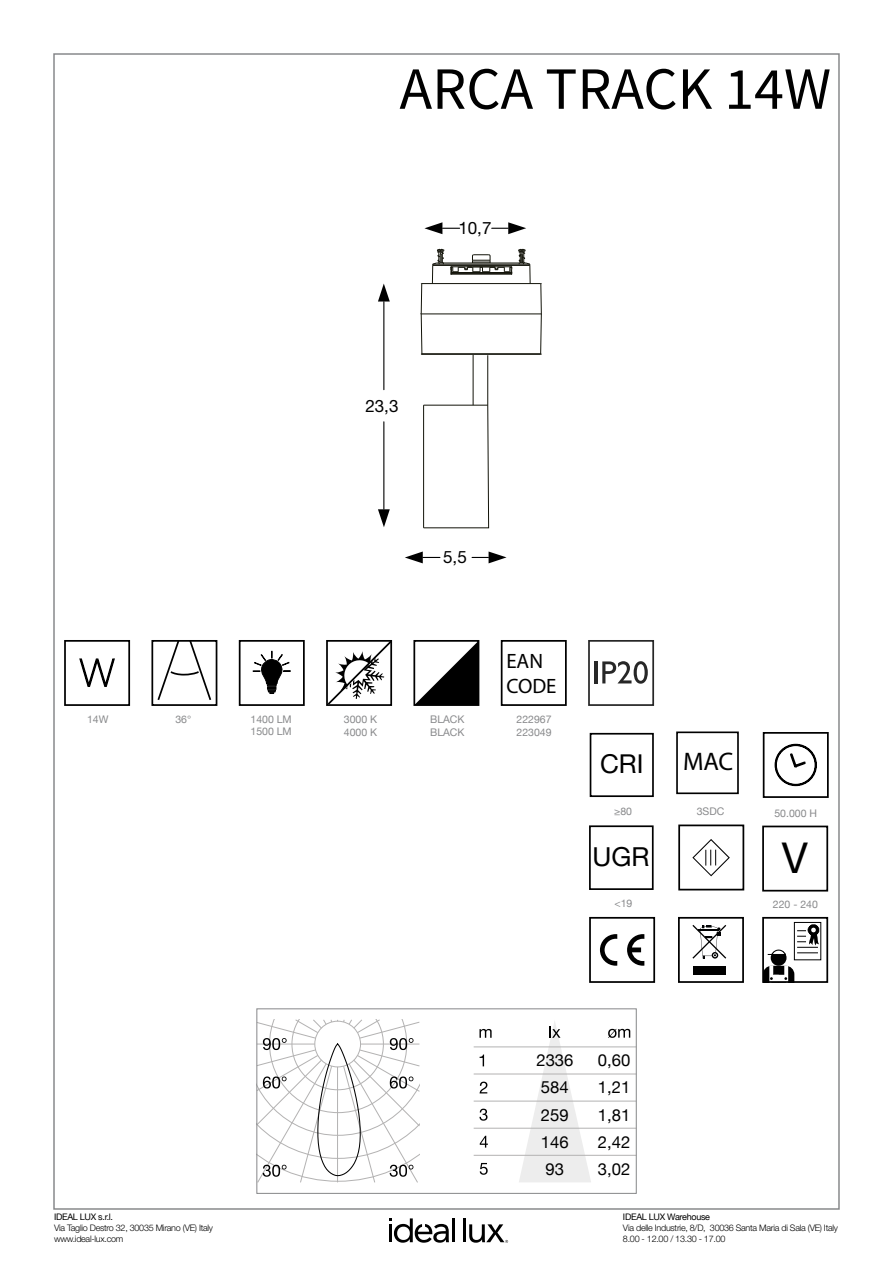
<style>
.page{position:relative;width:893px;height:1263px;background:#fff}
.page>*{position:absolute;margin:0;border:0;box-sizing:border-box;transform-origin:0 0}
.t1{font:60px "Source Sans Pro";color:#000}
.t2{font:42.6px "Helvetica Neue LT Std";color:#000}
.t3{font:26.25px "Helvetica Neue LT Std";color:#000}
.t4{font:26.1px "Helvetica Neue LT Std";color:#000}
.t5{font:25.5px "Myriad Pro";color:#000}
.t6{font:20.85px/25px "Myriad Pro";color:#000}
.t7{font:17.1px "Helvetica Neue LT Std";color:#000}
.t8{font:16.65px/27px "Helvetica Neue";color:#000}
.t9{font:10.5px/12.6px "Helvetica Neue";color:#88898b}
.t10{font:300 9px/10.8px "Helvetica Neue LT Pro";letter-spacing:-.03em;color:#000}
.t11{font:9px "Helvetica Neue";letter-spacing:-.03em;color:#000}
</style>
<div class="page">
<div style="left:588px;top:640px;width:66px;height:66px;border:2px solid #000"></div>
<hr style="left:594px;top:661px;width:4px;height:22px;background:#272727">
<svg style="left:602px;top:661px;width:46px;height:23px"></svg>
<div style="left:763px;top:732px;width:66px;height:66px;border:2px solid #000"></div>
<svg style="left:774px;top:743px;width:43px;height:44px"></svg>
<svg style="left:326px;top:640px;width:67px;height:66px"></svg>
<div style="left:151px;top:640px;width:66px;height:66px;border:2px solid #000"></div>
<svg style="left:156px;top:640px;width:57px;height:60px"></svg>
<div style="left:239px;top:640px;width:66px;height:66px;border:2px solid #000"></div>
<svg style="left:253px;top:651px;width:38px;height:43px"></svg>
<div style="left:64px;top:640px;width:66px;height:66px;border:2px solid #000"></div>
<svg style="left:79px;top:658px;width:36px;height:29px"></svg>
<div style="left:413px;top:640px;width:66px;height:66px;border:2px solid #000"></div>
<svg style="left:414px;top:641px;width:64px;height:64px"></svg>
<div style="left:501px;top:640px;width:66px;height:66px;border:2px solid #000"></div>
<div style="left:676px;top:731px;width:63px;height:63px;border:2px solid #000"></div>
<div style="left:590px;top:733px;width:64px;height:64px;border:2px solid #000"></div>
<div style="left:589px;top:825px;width:65px;height:65px;border:2px solid #000"></div>
<div style="left:762px;top:826px;width:66px;height:65px;border:2px solid #000"></div>
<svg style="left:600px;top:934px;width:17px;height:32px"></svg>
<svg style="left:627px;top:934px;width:17px;height:32px"></svg>
<div style="left:589px;top:917px;width:66px;height:66px;border:2px solid #000"></div>
<div style="left:678px;top:917px;width:66px;height:66px;border:2px solid #000"></div>
<svg style="left:692px;top:925px;width:35px;height:34px"></svg>
<div style="left:693px;top:966px;width:33px;height:8px;background:#000"></div>
<div style="left:771px;top:950px;width:15px;height:16px;background:#000;border-radius:50%"></div>
<svg style="left:765px;top:965px;width:29px;height:15px"></svg>
<svg style="left:768px;top:949px;width:18px;height:6px"></svg>
<div style="left:762px;top:917px;width:66px;height:66px;border:2px solid #000"></div>
<div style="left:794px;top:922px;width:27px;height:38px;border:1px solid #000"></div>
<svg style="left:797px;top:924px;width:23px;height:29px"></svg>
<hr style="left:474px;top:1047px;width:162px;height:1px;background:#b3b2b2">
<hr style="left:474px;top:1074px;width:162px;height:1px;background:#b3b2b2">
<hr style="left:474px;top:1101px;width:162px;height:1px;background:#b3b2b2">
<hr style="left:474px;top:1128px;width:162px;height:1px;background:#b3b2b2">
<hr style="left:474px;top:1155px;width:162px;height:1px;background:#b3b2b2">
<svg style="left:480px;top:1054px;width:4px;height:12px"></svg>
<svg style="left:608px;top:1029px;width:22px;height:9px"></svg>
<svg style="left:519px;top:1021px;width:72px;height:161px"></svg>
<svg style="left:479px;top:1029px;width:13px;height:9px"></svg>
<svg style="left:480px;top:1081px;width:7px;height:12px"></svg>
<svg style="left:479px;top:1109px;width:8px;height:12px"></svg>
<svg style="left:480px;top:1136px;width:8px;height:11px"></svg>
<svg style="left:480px;top:1163px;width:8px;height:12px"></svg>
<svg style="left:258px;top:1019px;width:161px;height:164px"></svg>
<div style="left:256px;top:1008px;width:381px;height:186px;border:1px solid #88898b"></div>
<div style="left:678px;top:824px;width:66px;height:66px;border:2px solid #000"></div>
<svg style="left:692px;top:839px;width:38px;height:37px"></svg>
<svg style="left:424px;top:222px;width:36px;height:12px"></svg>
<svg style="left:492px;top:222px;width:34px;height:12px"></svg>
<hr style="left:422px;top:283px;width:119px;height:1px;background:#121309">
<hr style="left:421px;top:313px;width:120px;height:1px;background:#121309">
<hr style="left:422px;top:354px;width:119px;height:1px;background:#121309">
<hr style="left:422px;top:353px;width:119px;height:1px;background:#121309">
<svg style="left:540px;top:283px;width:2px;height:72px"></svg>
<svg style="left:420px;top:248px;width:111px;height:281px"></svg>
<svg style="left:405px;top:551px;width:35px;height:12px"></svg>
<svg style="left:472px;top:551px;width:35px;height:12px"></svg>
<hr style="left:383px;top:302px;width:1px;height:88px;background:#000">
<svg style="left:378px;top:284px;width:12px;height:17px"></svg>
<hr style="left:383px;top:422px;width:1px;height:87px;background:#000">
<svg style="left:378px;top:509px;width:12px;height:18px"></svg>
<hr style="left:452px;top:1218px;width:3px;height:24px;background:#000">
<hr style="left:463px;top:1218px;width:3px;height:24px;background:#000">
<svg style="left:389px;top:1218px;width:60px;height:25px"></svg>
<svg style="left:469px;top:1224px;width:39px;height:19px"></svg>
<h1 class="t1" style="left:399px;top:51px;width:433px">ARCA TRACK 14W</h1>
<h3 class="t7" style="left:458px;top:218px;width:35px">10,7</h3>
<h3 class="t7" style="left:365px;top:395px;width:35px">23,3</h3>
<h3 class="t7" style="left:443px;top:547px;width:25px">5,5</h3>
<h3 class="t6" style="left:506px;top:648px;width:52px">EAN<br>CODE</h3>
<p class="t9" style="left:175px;top:712px;width:17px">36°</p>
<p class="t9" style="left:250px;top:712px;width:43px">1400 LM<br>1500 LM</p>
<p class="t9" style="left:87px;top:712px;width:23px">14W</p>
<p class="t9" style="left:344px;top:713px;width:35px">3000 K<br>4000 K</p>
<p class="t9" style="left:516px;top:712px;width:37px">222967<br>223049</p>
<p class="t9" style="left:430px;top:713px;width:36px">BLACK<br>BLACK</p>
<h3 class="t4" style="left:600px;top:748px;width:45px">CRI</h3>
<h3 class="t5" style="left:683px;top:745px;width:52px">MAC</h3>
<p class="t9" style="left:614px;top:804px;width:19px">≥80</p>
<p class="t9" style="left:697px;top:804px;width:29px">3SDC</p>
<p class="t9" style="left:774px;top:806px;width:44px">50.000 H</p>
<h3 class="t3" style="left:593px;top:841px;width:58px">UGR</h3>
<h2 class="t2" style="left:782px;top:832px;width:28px">V</h2>
<p class="t9" style="left:773px;top:897px;width:46px">220 - 240</p>
<p class="t9" style="left:614px;top:896px;width:19px">&lt;19</p>
<p class="t11" style="left:54px;top:1209px;width:61px">IDEAL LUX s.r.l.</p>
<p class="t10" style="left:54px;top:1222px;width:161px">Via Taglio Destro 32, 30035 Mirano (VE) Italy www.ideal-lux.com</p>
<h3 class="t8" style="left:536px;top:1046px;width:39px">2336<br>584<br>259<br>146<br>93</h3>
<h3 class="t8" style="left:598px;top:1046px;width:34px;text-align:justify">0,60<br>1,21<br>1,81<br>2,42<br>3,02</h3>
<p class="t11" style="left:623px;top:1209px;width:89px">IDEAL LUX Warehouse</p>
<p class="t10" style="left:623px;top:1222px;width:217px">Via delle Industrie, 8/D, 30036 Santa Maria di Sala (VE) Italy<br>8.00 - 12.00 / 13.30 - 17.00</p>
</div>
